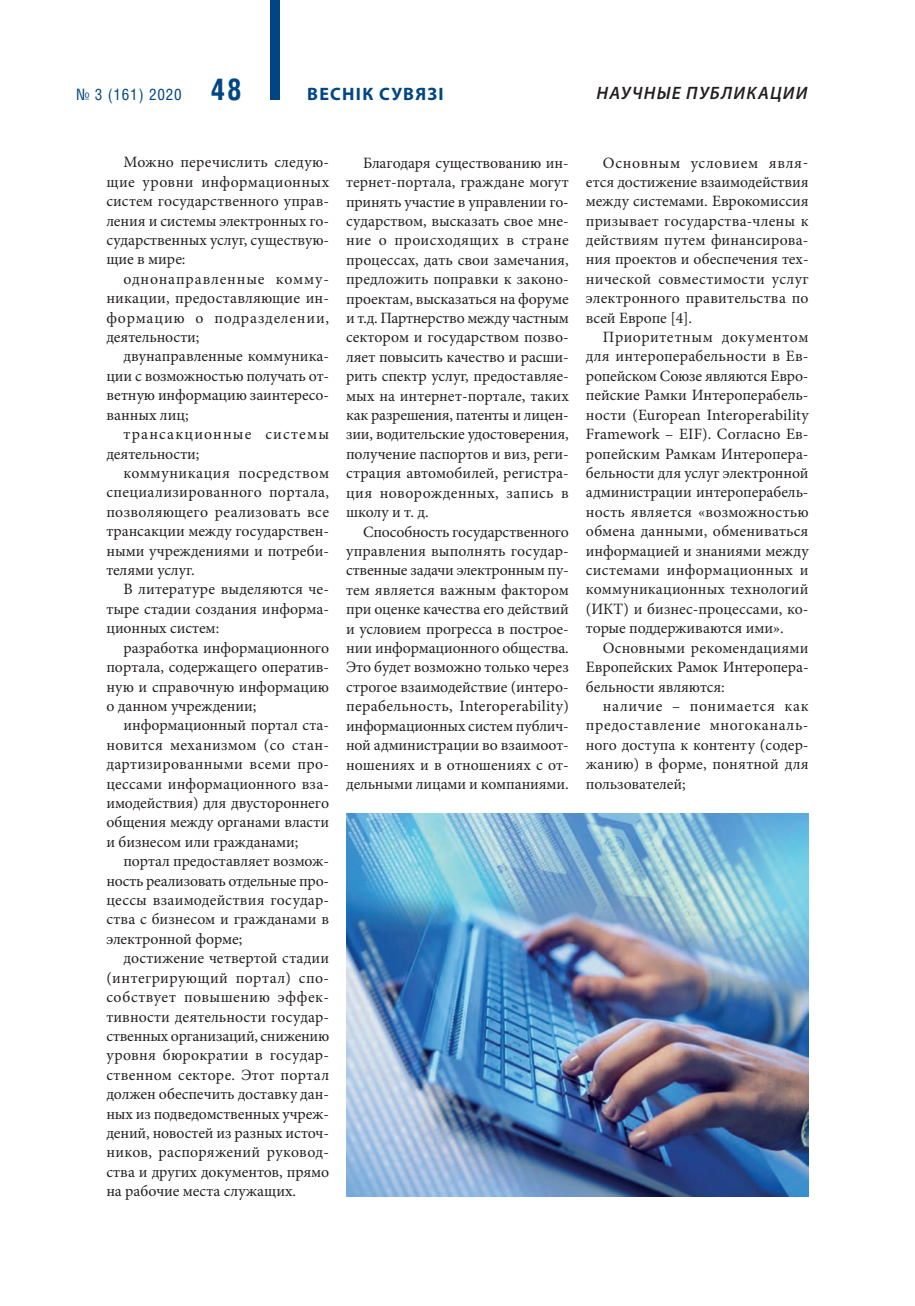
<style>
.page{position:relative;width:915px;height:1306px;background:#fff}
.page>*{position:absolute;margin:0;border:0;box-sizing:border-box;transform-origin:0 0}
.t1{font:italic 600 18px "Myriad Pro";letter-spacing:.07em;color:#231f20}
.t2{font:700 18px "Myriad Pro";letter-spacing:.07em;color:#004684}
._500_Text_OSNOV{font:15.75px/19.4px "Minion Pro";color:#231f20;text-align:justify}
._500_Text_OSNOV-2{font:15.75px/19.4px "Minion Pro";letter-spacing:.065em;color:#231f20}
.t3{font:15.75px "Helios Cond C";letter-spacing:.05em;color:#004684}
.s1{font-weight:700;font-size:30px}
</style>
<div class="page">
<img style="left:346px;top:813px;width:462px;height:383px">
<div style="left:269px;top:0;width:10px;height:100px;background:#004684"></div>
<p class="t3" style="left:76px;top:85px;width:167px">№ 3 (161) 2020 <span class="s1">48</span></p>
<p class="t2" style="left:307px;top:82px;width:138px">ВЕСНIК СУВЯЗI</p>
<p class="t1" style="left:596px;top:82px;width:212px">НАУЧНЫЕ ПУБЛИКАЦИИ</p>
<p class="_500_Text_OSNOV" style="left:106px;top:153px;width:224px;text-indent:17px">Можно перечислить следую&shy;щие уровни информационных систем государственного управ&shy;ления и системы электронных го&shy;сударственных услуг, существую&shy;щие в мире:</p>
<p class="_500_Text_OSNOV" style="left:106px;top:269px;width:224px;text-indent:17px">однонаправленные комму&shy;никации, предоставляющие ин&shy;формацию о подразделении, деятельности;</p>
<p class="_500_Text_OSNOV" style="left:106px;top:347px;width:224px;text-indent:17px">двунаправленные коммуника&shy;ции с возможностью получать от&shy;ветную информацию заинтересо&shy;ванных лиц;</p>
<p class="_500_Text_OSNOV-2" style="left:106px;top:424px;width:224px;text-indent:17px">трансакционные системы деятельности;</p>
<p class="_500_Text_OSNOV" style="left:106px;top:463px;width:224px;text-indent:17px">коммуникация посредством специализированного портала, позволяющего реализовать все трансакции между государствен&shy;ными учреждениями и потреби&shy;телями услуг.</p>
<p class="_500_Text_OSNOV" style="left:106px;top:580px;width:224px;text-indent:17px">В литературе выделяются че&shy;тыре стадии создания информа&shy;ционных систем:</p>
<p class="_500_Text_OSNOV" style="left:106px;top:638px;width:224px;text-indent:17px">разработка информационного портала, содержащего оператив&shy;ную и справочную информацию о данном учреждении;</p>
<p class="_500_Text_OSNOV" style="left:106px;top:715px;width:224px;text-indent:17px">информационный портал ста&shy;новится механизмом (со стан&shy;дартизированными всеми про&shy;цессами информационного вза&shy;имодействия) для двустороннего общения между органами власти и бизнесом или гражданами;</p>
<p class="_500_Text_OSNOV" style="left:106px;top:851px;width:224px;text-indent:17px">портал предоставляет возмож&shy;ность реализовать отдельные про&shy;цессы взаимодействия государ&shy;ства с бизнесом и гражданами в электронной форме;</p>
<p class="_500_Text_OSNOV" style="left:106px;top:948px;width:224px;text-indent:17px">достижение четвертой стадии (интегрирующий портал) спо&shy;собствует повышению эффек&shy;тивности деятельности государ&shy;ственных организаций, снижению уровня бюрократии в государ&shy;ственном секторе. Этот портал должен обеспечить доставку дан&shy;ных из подведомственных учреж&shy;дений, новостей из разных источ&shy;ников, распоряжений руковод&shy;ства и других документов, прямо на рабочие места служащих.</p>
<p class="_500_Text_OSNOV" style="left:346px;top:153px;width:224px;text-indent:17px">Благодаря существованию ин&shy;тернет-портала, граждане могут принять участие в управлении го&shy;сударством, высказать свое мне&shy;ние о происходящих в стране процессах, дать свои замечания, предложить поправки к законо&shy;проектам, высказаться на форуме и т.д. Партнерство между частным сектором и государством позво&shy;ляет повысить качество и расши&shy;рить спектр услуг, предоставляе&shy;мых на интернет-портале, таких как разрешения, патенты и лицен&shy;зии, водительские удостоверения, получение паспортов и виз, реги&shy;страция автомобилей, регистра&shy;ция новорожденных, запись в школу и т. д.</p>
<p class="_500_Text_OSNOV" style="left:346px;top:522px;width:224px;text-indent:17px">Способность государственного управления выполнять государ&shy;ственные задачи электронным пу&shy;тем является важным фактором при оценке качества его действий и условием прогресса в построе&shy;нии информационного общества.<br>Это будет возможно только через строгое взаимодействие (интеро&shy;перабельность, Interoperability) информационных систем публич&shy;ной администрации во взаимоот&shy;ношениях и в отношениях с от&shy;дельными лицами и компаниями.</p>
<p class="_500_Text_OSNOV" style="left:585px;top:153px;width:224px;text-indent:17px">Основным условием явля&shy;ется достижение взаимодействия между системами. Еврокомиссия призывает государства-члены к действиям путем финансирова&shy;ния проектов и обеспечения тех&shy;нической совместимости услуг электронного правительства по всей Европе [4].</p>
<p class="_500_Text_OSNOV" style="left:585px;top:327px;width:224px;text-indent:17px">Приоритетным документом для интероперабельности в Ев&shy;ропейском Союзе являются Евро&shy;пейские Рамки Интероперабель&shy;ности (European Interoperability Framework – EIF). Согласно Ев&shy;ропейским Рамкам Интеропера&shy;бельности для услуг электронной администрации интероперабель&shy;ность является «возможностью обмена данными, обмениваться информацией и знаниями между системами информационных и коммуникационных технологий (ИКТ) и бизнес-процессами, ко&shy;торые поддерживаются ими».</p>
<p class="_500_Text_OSNOV" style="left:585px;top:638px;width:224px;text-indent:17px">Основными рекомендациями Европейских Рамок Интеропера&shy;бельности являются:</p>
<p class="_500_Text_OSNOV" style="left:585px;top:696px;width:224px;text-indent:17px">наличие – понимается как предоставление многоканаль&shy;ного доступа к контенту (содер&shy;жанию) в форме, понятной для пользователей;</p>
</div>
